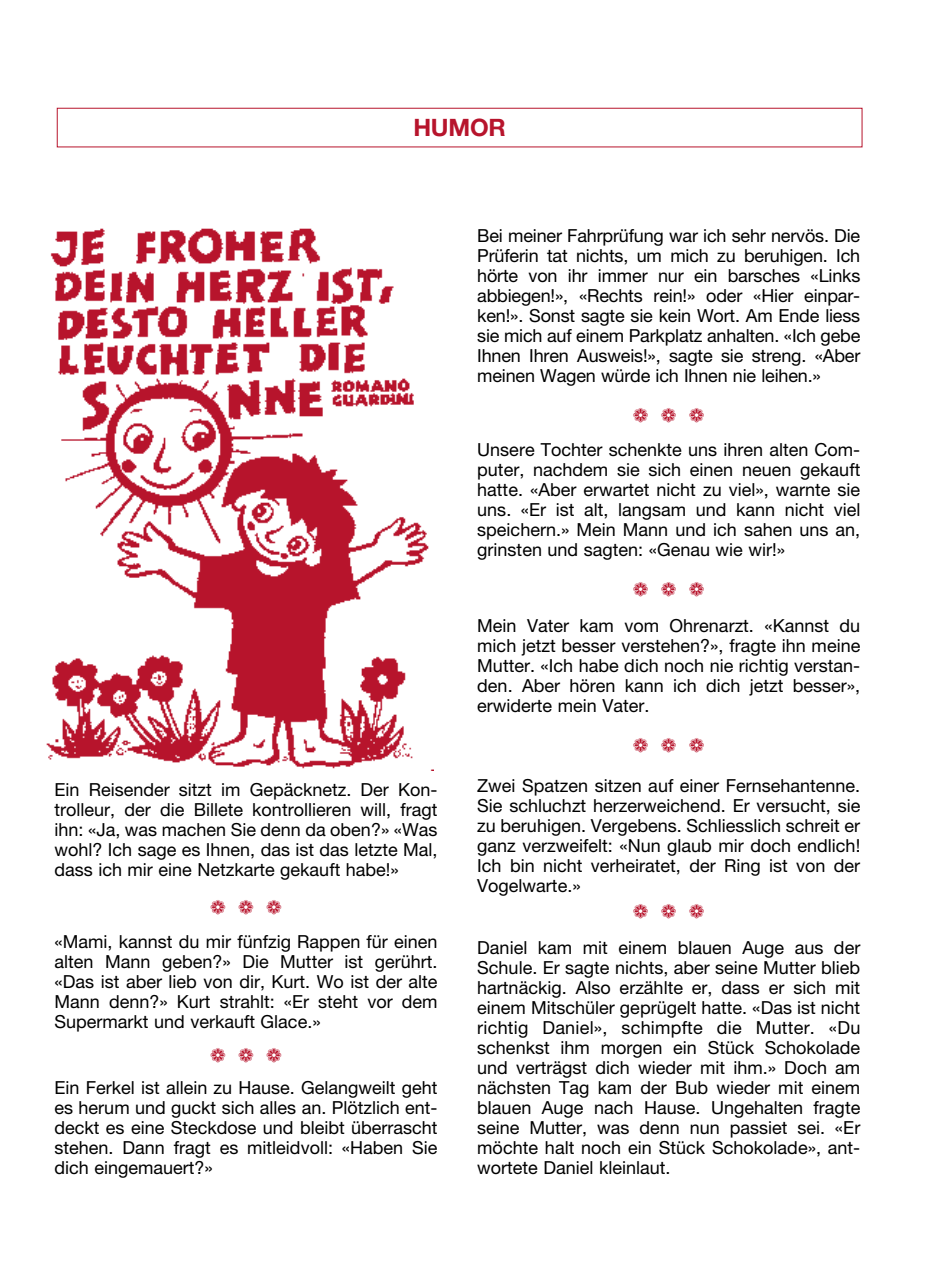
<style>
.page{position:relative;width:942px;height:1276px;background:#fff}
.page>*{position:absolute;margin:0;border:0;box-sizing:border-box;transform-origin:0 0}
.t1{font:700 24px "Helvetica Neue LT Pro";letter-spacing:-.01em;color:#b7142c}
.t2{font:20px "Zapf Dingbats ITC";color:#b7142c}
.t3{font:18px/20px "Helvetica Neue LT Pro";color:#000;text-align:justify}
</style>
<div class="page">
<img style="left:46px;top:228px;width:387px;height:542px">
<h1 class="t1" style="left:413px;top:118px;width:94px">HUMOR</h1>
<p class="t3" style="left:54px;top:781px;width:384px">Ein Reisender sitzt im Gepäcknetz. Der Kon - trolleur, der die Billete kontrollieren will, fragt ihn: «Ja, was machen Sie denn da oben?» «Was wohl? Ich sage es Ihnen, das ist das letzte Mal, dass ich mir eine Netzkarte gekauft habe!»</p>
<p class="t2" style="left:210px;top:897px;width:73px">❁ ❁ ❁</p>
<p class="t3" style="left:54px;top:933px;width:384px">«Mami, kannst du mir fünfzig Rappen für einen alten Mann geben?» Die Mutter ist gerührt. «Das ist aber lieb von dir, Kurt. Wo ist der alte Mann denn?» Kurt strahlt: «Er steht vor dem Supermarkt und verkauft Glace.»</p>
<p class="t2" style="left:210px;top:1045px;width:73px">❁ ❁ ❁</p>
<p class="t3" style="left:54px;top:1079px;width:384px">Ein Ferkel ist allein zu Hause. Gelangweilt geht es herum und guckt sich alles an. Plötzlich ent&shy;deckt es eine Steckdose und bleibt überrascht stehen. Dann fragt es mitleidvoll: «Haben Sie dich eingemauert?»</p>
<p class="t3" style="left:477px;top:227px;width:384px">Bei meiner Fahrprüfung war ich sehr nervös. Die Prüferin tat nichts, um mich zu beruhigen. Ich hörte von ihr immer nur ein barsches «Links abbiegen!», «Rechts rein!» oder «Hier einpar&shy;ken!». Sonst sagte sie kein Wort. Am Ende liess sie mich auf einem Parkplatz anhalten. «Ich gebe Ihnen Ihren Ausweis!», sagte sie streng. «Aber meinen Wagen würde ich Ihnen nie leihen.»</p>
<p class="t2" style="left:632px;top:405px;width:73px">❁ ❁ ❁</p>
<p class="t3" style="left:477px;top:441px;width:384px">Unsere Tochter schenkte uns ihren alten Com&shy;puter, nachdem sie sich einen neuen gekauft hatte. «Aber erwartet nicht zu viel», warnte sie uns. «Er ist alt, langsam und kann nicht viel speichern.» Mein Mann und ich sahen uns an, grinsten und sagten: «Genau wie wir!»</p>
<p class="t2" style="left:632px;top:579px;width:73px">❁ ❁ ❁</p>
<p class="t3" style="left:477px;top:617px;width:384px">Mein Vater kam vom Ohrenarzt. «Kannst du mich jetzt besser verstehen?», fragte ihn meine Mutter. «Ich habe dich noch nie richtig verstan&shy;den. Aber hören kann ich dich jetzt besser», erwiderte mein Vater.</p>
<p class="t2" style="left:632px;top:735px;width:73px">❁ ❁ ❁</p>
<p class="t3" style="left:477px;top:777px;width:384px">Zwei Spatzen sitzen auf einer Fernsehantenne.<br>Sie schluchzt herzerweichend. Er versucht, sie zu beruhigen. Vergebens. Schliesslich schreit er ganz verzweifelt: «Nun glaub mir doch endlich!<br>Ich bin nicht verheiratet, der Ring ist von der Vogelwarte.»</p>
<p class="t2" style="left:632px;top:901px;width:73px">❁ ❁ ❁</p>
<p class="t3" style="left:477px;top:939px;width:384px">Daniel kam mit einem blauen Auge aus der Schule. Er sagte nichts, aber seine Mutter blieb hartnäckig. Also erzählte er, dass er sich mit einem Mitschüler geprügelt hatte. «Das ist nicht richtig Daniel», schimpfte die Mutter. «Du schenkst ihm morgen ein Stück Scho ko lade und verträgst dich wieder mit ihm.» Doch am nächsten Tag kam der Bub wieder mit einem blauen Auge nach Hause. Ungehalten fragte seine Mutter, was denn nun passiet sei. «Er möchte halt noch ein Stück Schokolade», ant&shy;wortete Daniel kleinlaut.</p>
</div>
